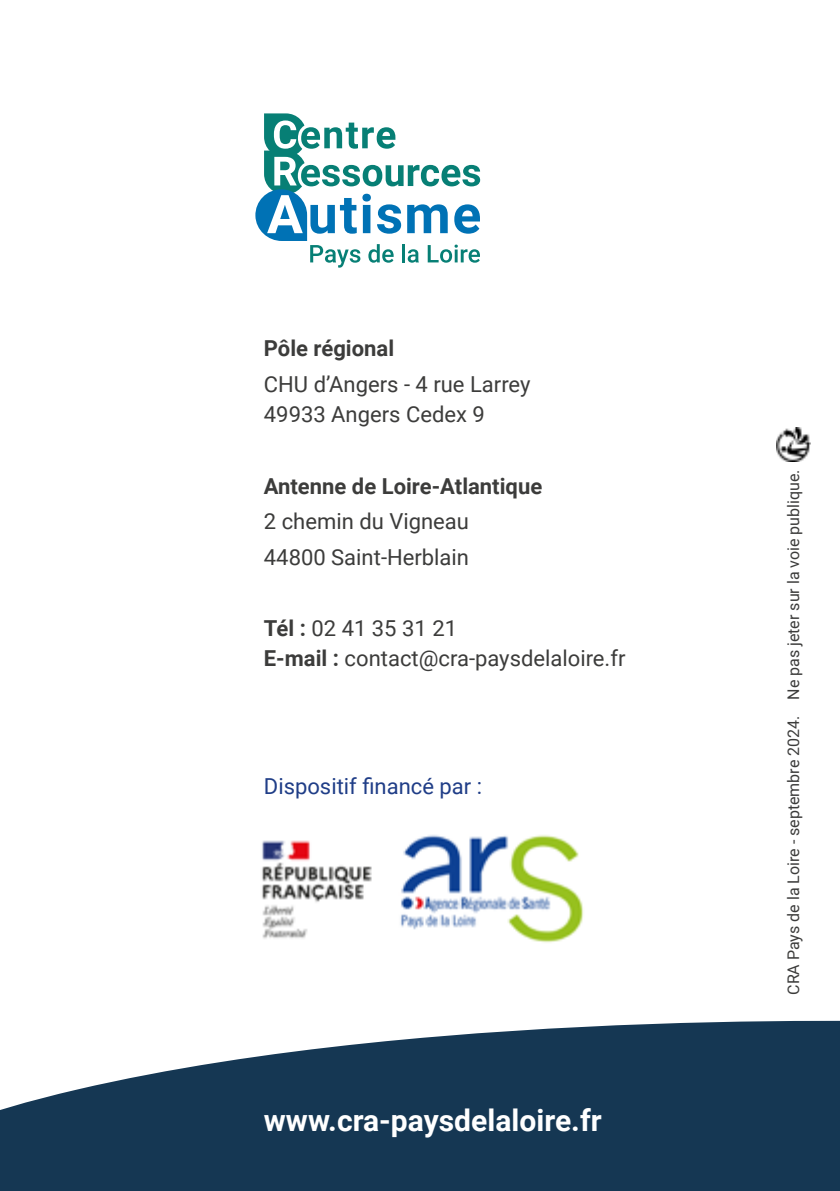
<style>
.page{position:relative;width:840px;height:1191px;background:#fff}
.page>*{position:absolute;margin:0;border:0;box-sizing:border-box;transform-origin:0 0}
.t1{font:700 30px "Roboto";color:#fff}
.t2{font:22px/30px "Roboto";color:#3c3c3b}
.t3{font:700 22px "Roboto";color:#3c3c3b}
.t4{font:22px "Roboto";color:#1f3d87}
.t5{font:16px "Roboto";color:#3c3c3b}
.s1{font-weight:700}
</style>
<div class="page">
<svg style="left:0;top:1020px;width:839px;height:171px;fill:#153753"></svg>
<svg style="left:255px;top:113px;width:225px;height:155px"></svg>
<img style="left:262px;top:835px;width:322px;height:108px">
<img style="left:776px;top:428px;width:34px;height:34px">
<p class="t3" style="left:264px;top:333px;width:132px">Pôle régional</p>
<p class="t2" style="left:264px;top:368px;width:268px">CHU d’Angers - 4 rue Larrey<br>49933 Angers Cedex 9</p>
<p class="t3" style="left:264px;top:470px;width:280px">Antenne de Loire-Atlantique</p>
<p class="t2" style="left:264px;top:503px;width:206px;line-height:35.6px">2 chemin du Vigneau<br>44800 Saint-Herblain</p>
<p class="t2" style="left:264px;top:612px;width:363px"><span class="s1">Tél :</span> 02 41 35 31 21<br><span class="s1">E-mail :</span> contact@cra-paysdelaloire.fr</p>
<p class="t4" style="left:264px;top:771px;width:219px">Dispositif financé par :</p>
<h1 class="t1" style="left:264px;top:1099px;width:339px">www.cra-paysdelaloire.fr</h1>
<p class="t5" style="left:781px;top:994px;width:527px;rotate:-90deg">CRA Pays de la Loire - septembre 2024. Ne pas jeter sur la voie publique.</p>
</div>
